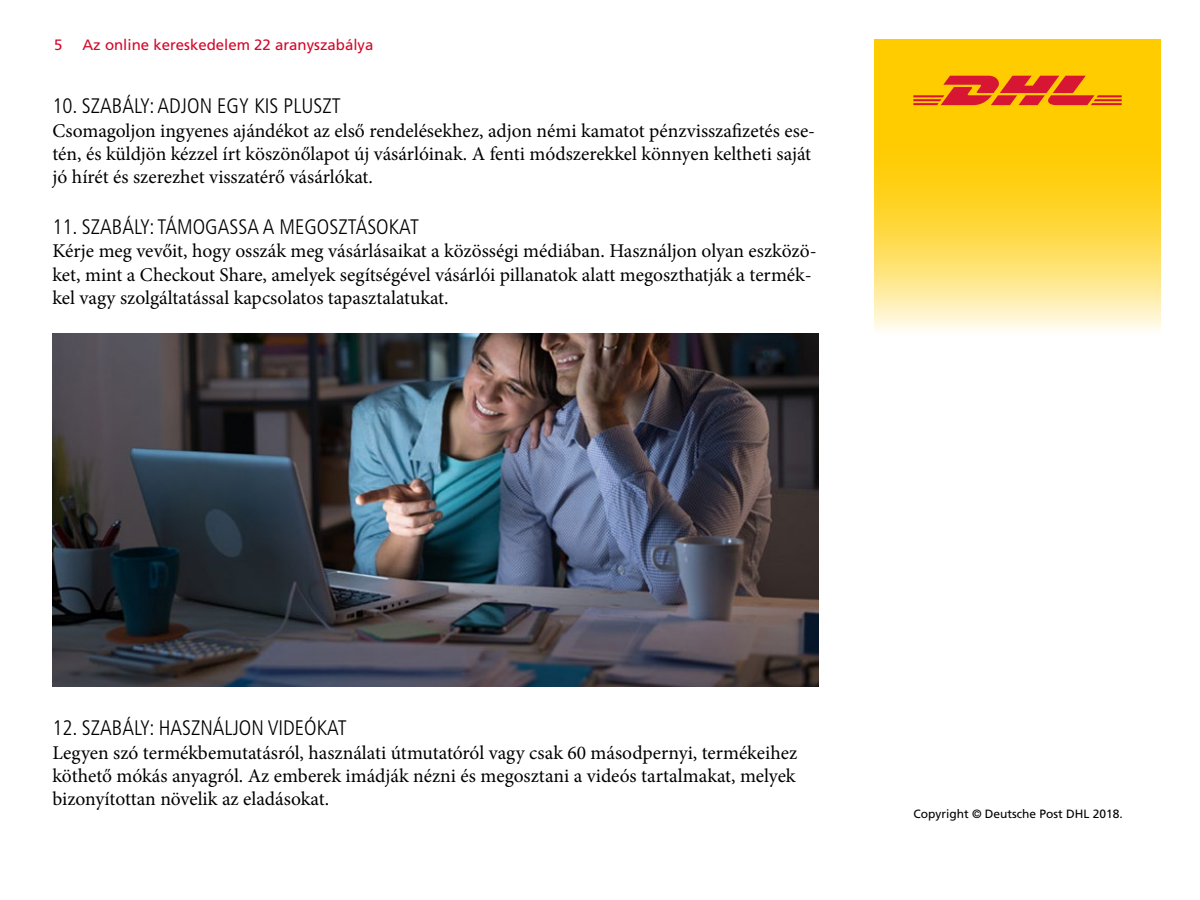
<style>
.page{position:relative;width:1200px;height:900px;background:#fff}
.page>*{position:absolute;margin:0;border:0;box-sizing:border-box;transform-origin:0 0}
.t1{font:300 condensed 21px "Frutiger LT Std";color:#000}
.t2{font:19.5px/23.4px "Minion Pro";color:#000}
.t3{font:15px "Frutiger LT Std";color:#d3072a}
.t4{font:12px "Frutiger LT Std";color:#000}
</style>
<div class="page">
<img style="left:52px;top:333px;width:767px;height:354px">
<div style="left:874px;top:39px;width:287px;height:73px;background:#fc0"></div>
<svg style="left:874px;top:105px;width:287px;height:226px;background:#feda4a"></svg>
<svg style="left:913px;top:76px;width:209px;height:29px"></svg>
<p class="t3" style="left:54px;top:36px;width:10px">5</p>
<p class="t3" style="left:82px;top:36px;width:292px">Az online kereskedelem 22 aranyszabálya</p>
<p class="t1" style="left:52px;top:94px;width:290px">10. SZABÁLY: ADJON EGY KIS PLUSZT</p>
<p class="t2" style="left:52px;top:119px;width:764px">Csomagoljon ingyenes ajándékot az első rendelésekhez, adjon némi kamatot pénzvisszafizetés ese&shy;tén, és küldjön kézzel írt köszönőlapot új vásárlóinak. A fenti módszerekkel könnyen keltheti saját jó hírét és szerezhet visszatérő vásárlókat.</p>
<p class="t1" style="left:52px;top:215px;width:368px">11. SZABÁLY: TÁMOGASSA A MEGOSZTÁSOKAT</p>
<p class="t2" style="left:52px;top:239px;width:766px">Kérje meg vevőit, hogy osszák meg vásárlásaikat a közösségi médiában. Használjon olyan eszközö&shy;ket, mint a Checkout Share, amelyek segítségével vásárlói pillanatok alatt megoszthatják a termék&shy;kel vagy szolgáltatással kapcsolatos tapasztalatukat.</p>
<p class="t1" style="left:52px;top:716px;width:296px">12. SZABÁLY: HASZNÁLJON VIDEÓKAT</p>
<p class="t2" style="left:52px;top:741px;width:746px;text-align:justify">Legyen szó termékbemutatásról, használati útmutatóról vagy csak 60 másodpernyi, termékeihez köthető mókás anyagról. Az emberek imádják nézni és megosztani a videós tartalmakat, melyek bizonyítottan növelik az eladásokat.</p>
<p class="t4" style="left:913px;top:806px;width:211px">Copyright © Deutsche Post DHL 2018.</p>
</div>
